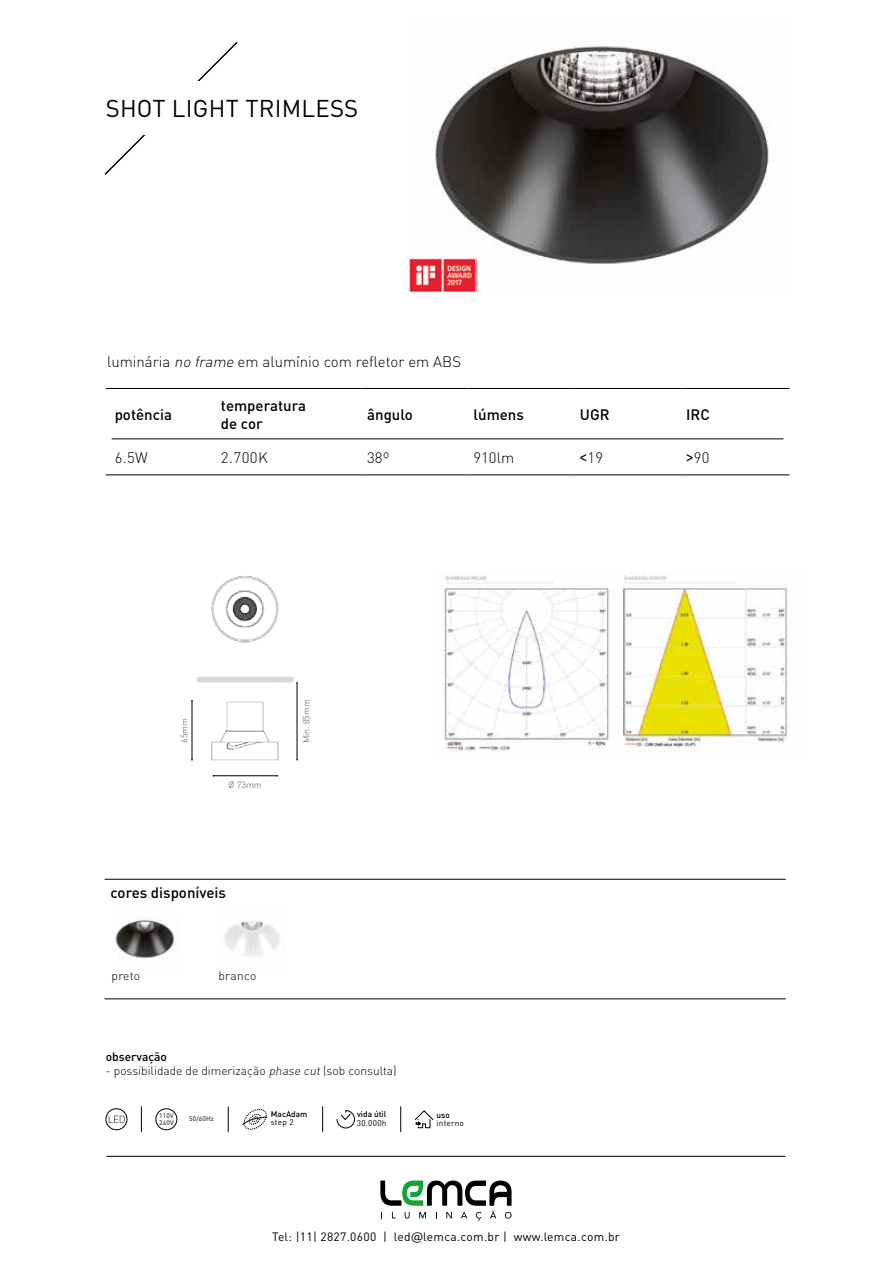
<style>
.page{position:relative;width:893px;height:1263px;background:#fff}
.page>*{position:absolute;margin:0;border:0;box-sizing:border-box;transform-origin:0 0}
.t1{font:24px "DIN";letter-spacing:.01em;color:#000}
.t2{font:300 15.15px "DIN";color:#000}
.t3{font:300 15px "DIN";color:#000}
.t4{font:500 15px/17.9px "DIN";color:#000}
.t5{font:300 12px "DIN";color:#000}
.t6{font:12px "DIN";letter-spacing:.025em;color:#000}
.t7{font:500 12px "DIN";color:#000}
.t8{font:300 9px "DIN";color:#575756}
.t9{font:8.25px "DIN";letter-spacing:.025em;color:#000}
.t10{font:500 8.25px "DIN";color:#000}
.t11{font:6.6px "DIN";letter-spacing:.025em;color:#000}
.s1{font-style:italic}
.s2{font-family:"Arial Narrow";font-weight:400}
.s3{font-family:"Humanist 777 BT Roman B"}
</style>
<div class="page">
<svg style="left:380px;top:1180px;width:132px;height:40px"></svg>
<hr style="left:106px;top:1156px;width:679px;height:1px;background:#000">
<hr style="left:105px;top:879px;width:681px;height:1px;background:#000">
<hr style="left:105px;top:998px;width:681px;height:1px;background:#000">
<svg style="left:104px;top:41px;width:134px;height:134px"></svg>
<div style="left:53px;top:81px;width:236px;height:54px;background:#fff"></div>
<img style="left:432px;top:46px;width:337px;height:218px">
<img style="left:224px;top:920px;width:56px;height:37px">
<img style="left:112px;top:918px;width:63px;height:41px">
<div style="left:106px;top:1108px;width:21px;height:22px;border:1px solid #000;border-radius:50%"></div>
<svg style="left:109px;top:1116px;width:16px;height:7px"></svg>
<svg style="left:141px;top:1106px;width:1px;height:26px"></svg>
<div style="left:337px;top:1110px;width:18px;height:18px;border:1px solid #000;border-radius:50%"></div>
<svg style="left:340px;top:1110px;width:11px;height:10px"></svg>
<div style="left:156px;top:1108px;width:21px;height:22px;border:1px solid #000;border-radius:50%"></div>
<svg style="left:228px;top:1106px;width:1px;height:26px"></svg>
<svg style="left:242px;top:1108px;width:26px;height:22px"></svg>
<svg style="left:414px;top:1110px;width:20px;height:18px"></svg>
<svg style="left:322px;top:1106px;width:1px;height:26px"></svg>
<svg style="left:400px;top:1106px;width:1px;height:26px"></svg>
<hr style="left:106px;top:388px;width:109px;height:1px;background:#000">
<hr style="left:215px;top:388px;width:146px;height:1px;background:#000">
<hr style="left:361px;top:388px;width:107px;height:1px;background:#000">
<hr style="left:468px;top:388px;width:106px;height:1px;background:#000">
<hr style="left:574px;top:388px;width:106px;height:1px;background:#000">
<hr style="left:680px;top:388px;width:109px;height:1px;background:#000">
<hr style="left:112px;top:438px;width:103px;height:1px;background:#000">
<hr style="left:215px;top:438px;width:146px;height:1px;background:#000">
<hr style="left:361px;top:438px;width:107px;height:1px;background:#000">
<hr style="left:468px;top:438px;width:106px;height:1px;background:#000">
<hr style="left:574px;top:438px;width:106px;height:1px;background:#000">
<hr style="left:680px;top:438px;width:103px;height:1px;background:#000">
<hr style="left:106px;top:474px;width:109px;height:1px;background:#000">
<hr style="left:215px;top:474px;width:146px;height:1px;background:#000">
<hr style="left:361px;top:474px;width:107px;height:1px;background:#000">
<hr style="left:468px;top:474px;width:106px;height:1px;background:#000">
<hr style="left:574px;top:474px;width:106px;height:1px;background:#000">
<hr style="left:680px;top:474px;width:109px;height:1px;background:#000">
<img style="left:409px;top:257px;width:68px;height:35px">
<img style="left:191px;top:576px;width:107px;height:201px">
<hr style="left:192px;top:701px;width:1px;height:59px;background:#000">
<hr style="left:297px;top:683px;width:1px;height:77px;background:#000">
<hr style="left:213px;top:775px;width:64px;height:1px;background:#000">
<img style="left:444px;top:572px;width:344px;height:180px">
<h1 class="t1" style="left:106px;top:94px;width:254px">SHOT LIGHT TRIMLESS</h1>
<p class="t3" style="left:107px;top:352px;width:356px">luminária <span class="s1">no frame</span> em alumínio com refletor em ABS</p>
<p class="t4" style="left:115px;top:405px;width:59px">potência</p>
<p class="t4" style="left:221px;top:396px;width:87px">temperatura de cor</p>
<p class="t4" style="left:367px;top:405px;width:47px">ângulo</p>
<p class="t4" style="left:474px;top:405px;width:52px">lúmens</p>
<p class="t4" style="left:580px;top:405px;width:31px">UGR</p>
<p class="t4" style="left:686px;top:405px;width:25px">IRC</p>
<p class="t3" style="left:115px;top:448px;width:35px">6.5W</p>
<p class="t2" style="left:221px;top:448px;width:48px">2.700K</p>
<p class="t3" style="left:367px;top:448px;width:24px">38º</p>
<p class="t3" style="left:474px;top:448px;width:42px">910lm</p>
<p class="t3" style="left:580px;top:448px;width:25px"><span class="s2">&lt;</span>19</p>
<p class="t3" style="left:686px;top:448px;width:25px"><span class="s2">&gt;</span>90</p>
<p class="t8" style="left:179px;top:743px;width:27px;rotate:-90deg">65mm</p>
<p class="t8" style="left:229px;top:779px;width:35px">Ø 73mm</p>
<p class="t4" style="left:111px;top:883px;width:117px">cores disponíveis</p>
<p class="t5" style="left:112px;top:969px;width:30px">preto</p>
<p class="t5" style="left:219px;top:969px;width:39px">branco</p>
<p class="t8" style="left:301px;top:743px;width:46px;rotate:-90deg">Min. 85mm</p>
<p class="t7" style="left:106px;top:1048px;width:63px">observação</p>
<p class="t5" style="left:106px;top:1063px;width:292px">- possibilidade de dimerização <span class="s1">phase cut</span>(sob consulta)</p>
<p class="t11" style="left:159px;top:1111px;width:16px">110V</p>
<p class="t10" style="left:357px;top:1109px;width:31px">vida útil</p>
<p class="t11" style="left:159px;top:1118px;width:16px">240V</p>
<p class="t10" style="left:271px;top:1108px;width:38px">MacAdam</p>
<p class="t10" style="left:436px;top:1109px;width:15px">uso</p>
<p class="t9" style="left:436px;top:1118px;width:29px">interno</p>
<p class="t11" style="left:189px;top:1115px;width:26px">50/60Hz</p>
<p class="t9" style="left:271px;top:1117px;width:24px">step 2</p>
<p class="t9" style="left:357px;top:1118px;width:31px">30.000h</p>
<p class="t6" style="left:272px;top:1229px;width:349px">Tel: |11| 2827.0600 | led<span class="s3">@</span>lemca.com.br | www.lemca.com.br</p>
</div>
